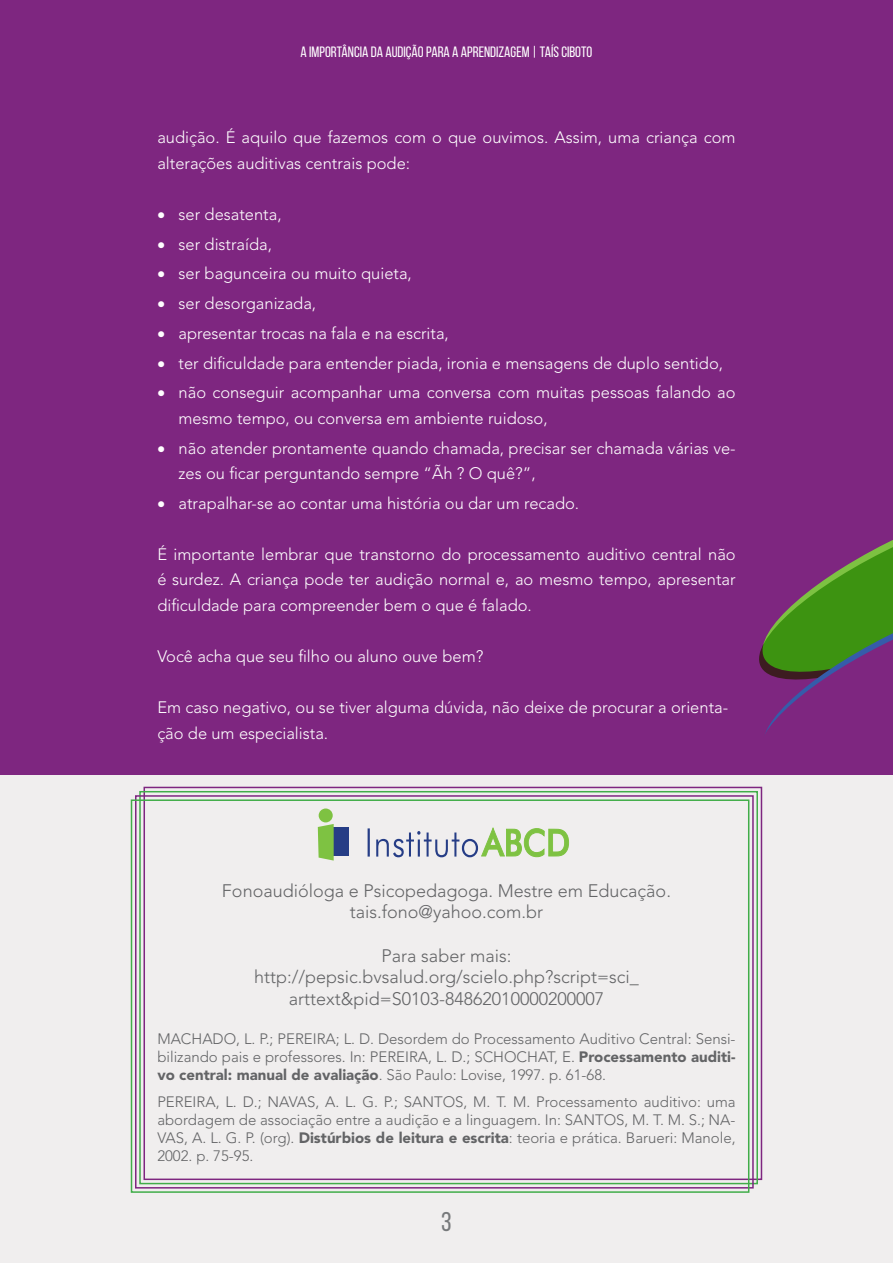
<style>
.page{position:relative;width:893px;height:1263px;background:#f0eeee}
.page>*{position:absolute;margin:0;border:0;box-sizing:border-box;transform-origin:0 0}
.t1{font:27px "Bebas Neue";color:#77797b}
.t2{font:300 18px/21.6px "Avenir LT Std";color:#636466;text-align:center}
.Normal_black{font:300 16.5px/25.5px "Avenir LT Std";color:#fff}
.t3{font:300 15px/18px "Avenir LT Std";color:#636466;text-align:justify}
.t4{font:15px "Bebas Neue";color:#fff}
.s1{font-weight:900}
</style>
<div class="page">
<div style="left:0;top:0;width:893px;height:774px;background:#7e2680"></div>
<svg style="left:368px;top:827px;width:201px;height:30px"></svg>
<div style="left:319px;top:808px;width:14px;height:14px;background:#7ec242;border-radius:50%"></div>
<div style="left:333px;top:828px;width:16px;height:28px;background:#263d86"></div>
<svg style="left:318px;top:824px;width:16px;height:36px"></svg>
<div style="left:144px;top:787px;width:618px;height:393px;border:2px solid #7e2680"></div>
<div style="left:139px;top:791px;width:619px;height:393px;border:2px solid #41ad49"></div>
<div style="left:135px;top:795px;width:619px;height:393px;border:2px solid #7e2680"></div>
<div style="left:131px;top:799px;width:618px;height:394px;border:2px solid #41ad49"></div>
<svg style="left:748px;top:540px;width:145px;height:235px"></svg>
<p class="t4" style="left:301px;top:44px;width:293px">A IMPORTÂNCIA DA AUDIÇÃO PARA A APRENDIZAGEM | TAÍS CIBOTO</p>
<p class="Normal_black" style="left:157px;top:125px;width:580px">audição. É aquilo que fazemos com o que ouvimos. Assim, uma criança com alterações auditivas centrais pode:</p>
<p class="Normal_black" style="left:157px;top:202px;width:126px">• ser desatenta,</p>
<p class="Normal_black" style="left:157px;top:231px;width:116px">• ser distraída,</p>
<p class="Normal_black" style="left:157px;top:261px;width:256px">• ser bagunceira ou muito quieta,</p>
<p class="Normal_black" style="left:157px;top:291px;width:160px">• ser desorganizada,</p>
<p class="Normal_black" style="left:157px;top:321px;width:293px">• apresentar trocas na fala e na escrita,</p>
<p class="Normal_black" style="left:157px;top:350px;width:567px">• ter dificuldade para entender piada, ironia e mensagens de duplo sentido,</p>
<p class="Normal_black" style="left:179px;top:380px;width:559px;text-indent:-21px">• não conseguir acompanhar uma conversa com muitas pessoas falando ao mesmo tempo, ou conversa em ambiente ruidoso,</p>
<p class="Normal_black" style="left:179px;top:435px;width:559px;text-indent:-21px">• não atender prontamente quando chamada, precisar ser chamada várias ve&shy;zes ou ficar perguntando sempre “Ãh ? O quê?”,</p>
<p class="Normal_black" style="left:157px;top:491px;width:423px">• atrapalhar-se ao contar uma história ou dar um recado.</p>
<p class="Normal_black" style="left:157px;top:542px;width:580px;text-align:justify">É importante lembrar que transtorno do processamento auditivo central não é surdez. A criança pode ter audição normal e, ao mesmo tempo, apresentar dificuldade para compreender bem o que é falado.</p>
<p class="Normal_black" style="left:157px;top:644px;width:328px">Você acha que seu filho ou aluno ouve bem?</p>
<p class="Normal_black" style="left:157px;top:695px;width:572px">Em caso negativo, ou se tiver alguma dúvida, não deixe de procurar a orienta&shy;ção de um especialista.</p>
<p class="t2" style="left:222px;top:880px;width:450px">Fonoaudióloga e Psicopedagoga. Mestre em Educação.</p>
<p class="t2" style="left:350px;top:901px;width:195px">tais.fono@yahoo.com.br</p>
<p class="t2" style="left:382px;top:945px;width:131px">Para saber mais:</p>
<p class="t2" style="left:254px;top:966px;width:386px">http://pepsic.bvsalud.org/scielo.php?script=sci_ arttext&amp;pid=S0103-84862010000200007</p>
<p class="t3" style="left:157px;top:1030px;width:580px">MACHADO, L. P.; PEREIRA; L. D. Desordem do Processamento Auditivo Central: Sensi&shy;bilizando pais e professores. In: PEREIRA, L. D.; SCHOCHAT, E. <span class="s1">Processamento auditi&shy;vo central: manual de avaliação</span>. São Paulo: Lovise, 1997. p. 61-68.</p>
<p class="t3" style="left:157px;top:1093px;width:580px">PEREIRA, L. D.; NAVAS, A. L. G. P.; SANTOS, M. T. M. Processamento auditivo: uma abordagem de associação entre a audição e a linguagem. In: SANTOS, M. T. M. S.; NA-VAS, A. L. G. P. (org). <span class="s1">Distúrbios de leitura e escrita</span>: teoria e prática. Barueri: Manole, 2002. p. 75-95.</p>
<h1 class="t1" style="left:441px;top:1207px;width:12px">3</h1>
</div>
